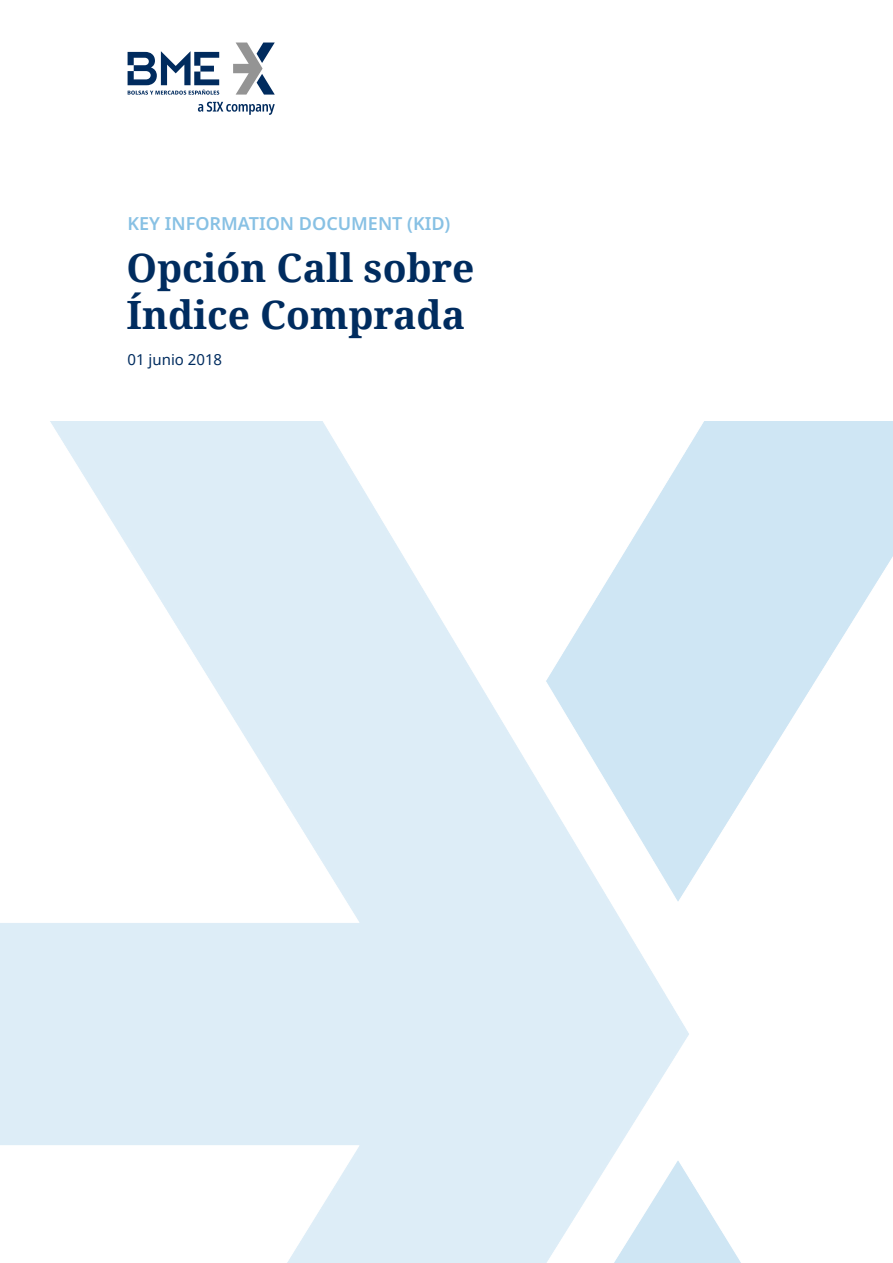
<style>
.page{position:relative;width:893px;height:1263px;background:#fff}
.page>*{position:absolute;margin:0;border:0;box-sizing:border-box;transform-origin:0 0}
.t1{font:700 39px/46.8px "Noto Serif";color:#002c5f}
.t2{font:600 18px "Noto Sans";color:#88c1e4}
.t3{font:15px "Noto Sans";color:#002c5f}
</style>
<div class="page">
<svg style="left:198px;top:102px;width:77px;height:13px"></svg>
<svg style="left:233px;top:43px;width:42px;height:52px"></svg>
<svg style="left:128px;top:51px;width:91px;height:44px"></svg>
<p class="t2" style="left:128px;top:213px;width:324px">KEY INFORMATION DOCUMENT (KID)</p>
<p class="t1" style="left:126px;top:243px;width:350px">Opción Call sobre<br>Índice Comprada</p>
<p class="t3" style="left:128px;top:349px;width:96px">01 junio 2018</p>
</div>
